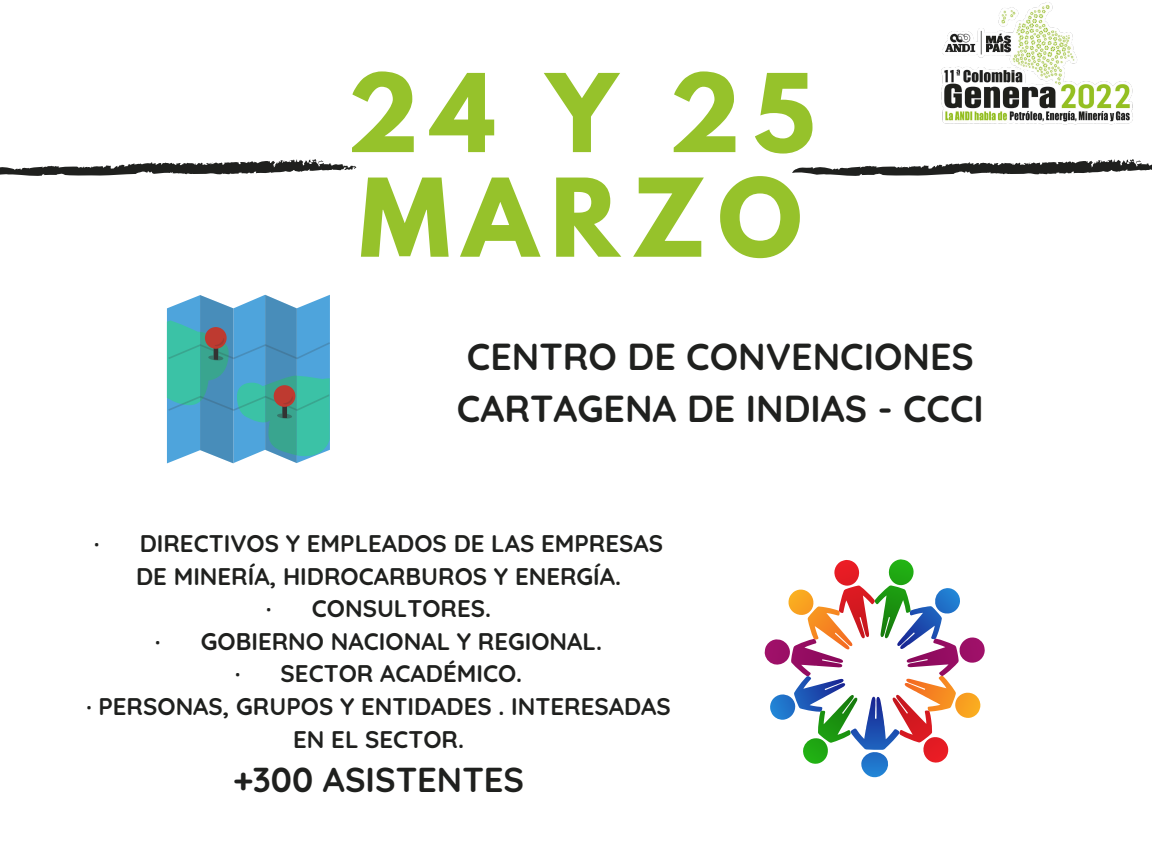
<style>
.page{position:relative;width:1152px;height:864px;background:#fff}
.page>*{position:absolute;margin:0;border:0;box-sizing:border-box;transform-origin:0 0}
.t1{font:700 96px/104.7px "League Spartan";letter-spacing:.13em;color:#96c22b}
.t2{font:700 37.5px/51.8px "Quicksand";color:#1f201e}
.t3{font:700 34.5px "Quicksand";color:#1f201e}
.t4{font:700 24px/32.7px "Quicksand";color:#1f201e;text-align:center}
</style>
<div class="page">
<svg style="left:167px;top:295px;width:163px;height:168px;background:#57a8bd"></svg>
<svg style="left:0;top:159px;width:357px;height:17px"></svg>
<svg style="left:792px;top:159px;width:360px;height:17px"></svg>
<svg style="left:765px;top:559px;width:220px;height:218px"></svg>
<img style="left:941px;top:2px;width:192px;height:123px">
<h1 class="t1" style="left:347px;top:73px;width:469px">24 Y 25<br>MARZO</h1>
<h2 class="t2" style="left:457px;top:330px;width:528px">CENTRO DE CONVENCIONES<br>CARTAGENA DE INDIAS - CCCI</h2>
<p class="t4" style="left:86px;top:527px;width:586px">· DIRECTIVOS Y EMPLEADOS DE LAS EMPRESAS<br>DE MINERÍA, HIDROCARBUROS Y ENERGÍA.<br>· CONSULTORES.<br>· GOBIERNO NACIONAL Y REGIONAL.<br>· SECTOR ACADÉMICO.<br>· PERSONAS, GRUPOS Y ENTIDADES . INTERESADAS<br>EN EL SECTOR.</p>
<h3 class="t3" style="left:233px;top:757px;width:293px">+300 ASISTENTES</h3>
</div>
